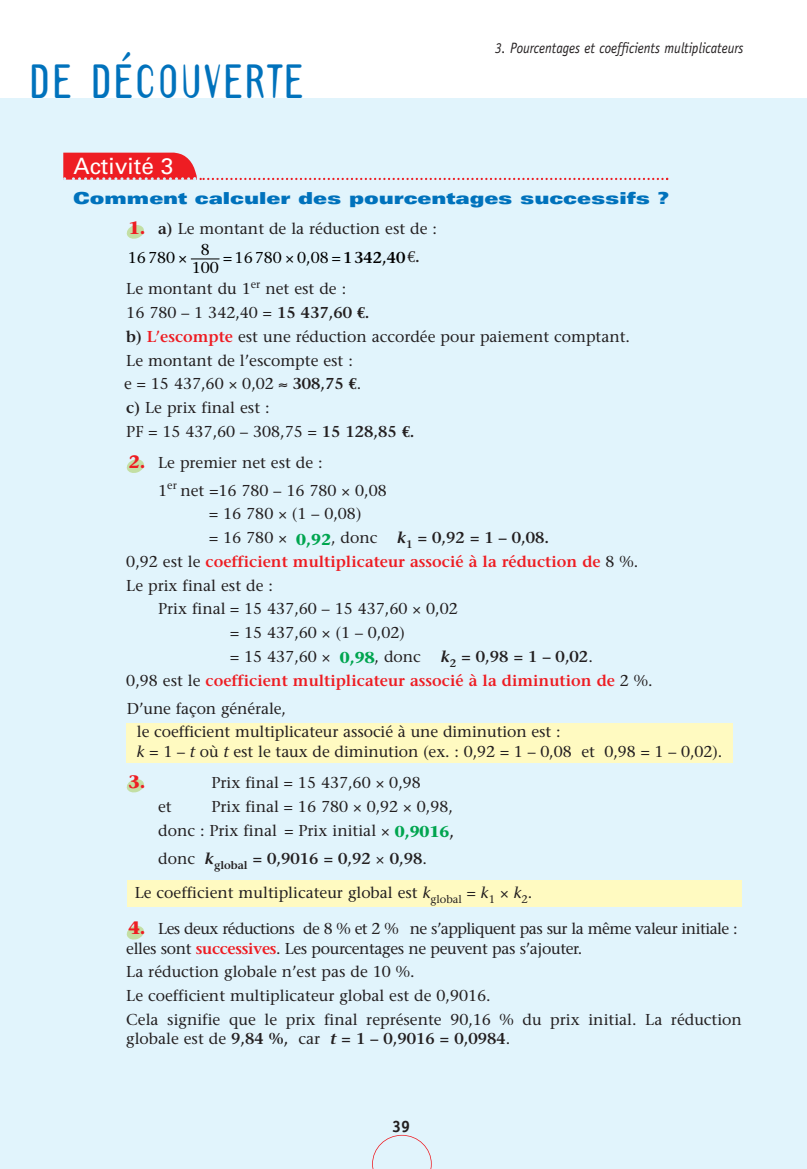
<style>
.page{position:relative;width:807px;height:1169px;background:#fff}
.page>*{position:absolute;margin:0;border:0;box-sizing:border-box;transform-origin:0 0}
.t1{font:700 42px "Template Gothic";letter-spacing:.085em;color:#0072bc;scale:.8 1}
.t2{font:22.5px "Univers";color:#fff}
.t3{font:700 18px "Stone Serif";color:#ee1d23}
.t4{font:900 expanded 16.5px "Univers";color:#0072bc}
.t5{font:700 16.5px "Officina Sans";color:#231f20}
.t6{font:15.75px/23.7px "Stone Serif";color:#231f20}
.t7{font:600 15.75px/23.7px "Stone Serif";color:#ee1d23}
.t8{font:15.75px/19.5px "Stone Serif";letter-spacing:-.035em;color:#231f20}
.t9{font:600 15.75px "Stone Serif";color:#231f20}
.t10{font:15.75px/18px "Stone Serif";color:#000;text-align:center}
.t11{font:italic 15px "Officina Sans";color:#231f20;scale:.9 1}
.s1{font-weight:600}
.s2{color:#000}
.s3{font-weight:600;color:#000}
.s4{font-family:"Euro Serif"}
.s5{font-family:"Euro Serif";font-weight:700}
.s6{font-weight:600;color:#ee1d23}
.s7{font-weight:700;color:#00a54f}
.s8{font-style:italic}
.s9{font-weight:400;color:#231f20}
.s10{font-style:italic;color:#231f20}
.s11{color:#231f20}
.s12{font-weight:400}
</style>
<div class="page">
<div style="left:0;top:98px;width:807px;height:1070px;background:#e1f4fc"></div>
<svg style="left:372px;top:1134px;width:60px;height:34px"></svg>
<div style="left:127px;top:723px;width:606px;height:40px;background:#fffac1"></div>
<svg style="left:126px;top:225px;width:18px;height:14px"></svg>
<svg style="left:126px;top:459px;width:18px;height:14px"></svg>
<svg style="left:126px;top:779px;width:18px;height:14px"></svg>
<svg style="left:126px;top:926px;width:18px;height:14px"></svg>
<div style="left:127px;top:880px;width:614px;height:26px;background:#fffac1"></div>
<svg style="left:63px;top:153px;width:605px;height:27px"></svg>
<svg style="left:190px;top:258px;width:29px;height:2px"></svg>
<h1 class="t1" style="left:30px;top:69px;width:343px">DE DÉCOUVERTE</h1>
<h2 class="t2" style="left:73px;top:158px;width:101px">Activité 3</h2>
<p class="t11" style="left:495px;top:43px;width:278px">3. Pourcentages et coefficients multiplicateurs</p>
<p class="t4" style="left:73px;top:192px;width:597px">Comment calculer des pourcentages successifs ?</p>
<p class="t6" style="left:223px;top:215px;width:215px;line-height:29.2px;text-indent:-65px"><span class="s1">a)</span> Le montant de la réduction est de : <span class="s2">= 16780 0,08 =</span> <span class="s3">1342,40</span><span class="s4">€</span><span class="s1">.</span></p>
<p class="t6" style="left:124px;top:279px;width:507px">Le montant du 1<sup>er</sup> net est de :<br>16 780 – 1 342,40 = <span class="s1">15 437,60</span> <span class="s5">€</span><span class="s1">.<br>b)</span> <span class="s6">L’escompte</span> est une réduction accordée pour paiement comptant.<br>Le montant de l’escompte est :<br>e = 15 437,60 0,02 ≈ <span class="s1">308,75</span> <span class="s5">€</span>.<br><span class="s1">c)</span> Le prix final est :<br>PF = 15 437,60 – 308,75 = <span class="s1">15 128,85</span> <span class="s5">€</span><span class="s1">.</span></p>
<p class="t6" style="left:158px;top:451px;width:230px;line-height:27.2px">Le premier net est de :<br>1<sup>er</sup> net =16 780 – 16 780 0,08</p>
<p class="t6" style="left:209px;top:503px;width:154px">= 16 780 (1 – 0,08) = 16 780</p>
<p class="t3" style="left:128px;top:220px;width:19px">1.</p>
<p class="t10" style="left:128px;top:250px;width:49px">16780</p>
<p class="t10" style="left:192px;top:243px;width:29px">8<br>100</p>
<p class="t3" style="left:128px;top:454px;width:19px">2.</p>
<p class="t6" style="left:296px;top:527px;width:83px"><span class="s7">0,92</span>, donc</p>
<p class="t9" style="left:397px;top:531px;width:154px"><span class="s8">k</span><sub>1</sub> = 0,92 = 1 – 0,08.</p>
<p class="t7" style="left:126px;top:551px;width:514px"><span class="s9">0,92 est le</span> coefficient multiplicateur associé à la réduction de <span class="s9">8 %.</span></p>
<p class="t6" style="left:126px;top:575px;width:148px">Le prix final est de :</p>
<p class="t6" style="left:158px;top:598px;width:301px">Prix final = 15 437,60 – 15 437,60 0,02</p>
<p class="t6" style="left:230px;top:622px;width:176px">= 15 437,60 (1 – 0,02)</p>
<p class="t6" style="left:230px;top:646px;width:88px">= 15 437,60</p>
<p class="t6" style="left:340px;top:646px;width:83px"><span class="s7">0,98</span>, donc</p>
<p class="t7" style="left:126px;top:646px;width:528px;text-indent:314px"><span class="s10">k</span><sub>2</sub> <span class="s11">= 0,98 = 1 – 0,02</span><span class="s9">.<br>0,98 est le</span> coefficient multiplicateur associé à la diminution de <span class="s9">2 %.</span></p>
<p class="t6" style="left:137px;top:698px;width:425px;text-indent:-10px">D’une façon générale,<br>le coefficient multiplicateur associé à une diminution est :</p>
<p class="t6" style="left:211px;top:737px;width:512px;line-height:31.3px;text-indent:-74px"><span class="s8">k</span> = 1 – <span class="s8">t</span> où <span class="s8">t</span> est le taux de diminution (ex. : 0,92 = 1 – 0,08 et 0,98 = 1 – 0,02).<br>Prix final = 15 437,60 0,98</p>
<p class="t6" style="left:158px;top:796px;width:15px">et</p>
<p class="t3" style="left:128px;top:774px;width:19px">3.</p>
<p class="t6" style="left:158px;top:796px;width:297px;text-align:right">Prix final = 16 780 0,92 0,98,<br>donc : Prix final = Prix initial <span class="s7">0,9016</span><span class="s1">,</span></p>
<p class="t9" style="left:158px;top:852px;width:270px"><span class="s12">donc</span> <span class="s8">k</span><sub>global</sub> = 0,9016 = 0,92 0,98<span class="s12">.</span></p>
<p class="t6" style="left:135px;top:882px;width:399px">Le coefficient multiplicateur global est <span class="s8">k</span><sub>global</sub> = <span class="s8">k</span><sub>1</sub> <span class="s8">k</span><sub>2</sub>.</p>
<p class="t3" style="left:128px;top:921px;width:19px">4.</p>
<p class="t8" style="left:126px;top:920px;width:613px;text-indent:32px">Les deux réductions de 8 % et 2 % ne s’appliquent pas sur la même valeur initiale : elles sont <span class="s6">successives</span>. Les pourcentages ne peuvent pas s’ajouter.</p>
<p class="t6" style="left:126px;top:961px;width:617px">La réduction globale n’est pas de 10 %.<br>Le coefficient multiplicateur global est de 0,9016.<br>Cela signifie que le prix final représente 90,16 % du prix initial. La réduction</p>
<p class="t9" style="left:126px;top:1032px;width:385px"><span class="s12">globale est de</span> 9,84 %, <span class="s12">car</span> <span class="s8">t</span> = 1 – 0,9016 = 0,0984<span class="s12">.</span></p>
<p class="t5" style="left:392px;top:1120px;width:20px">39</p>
</div>
